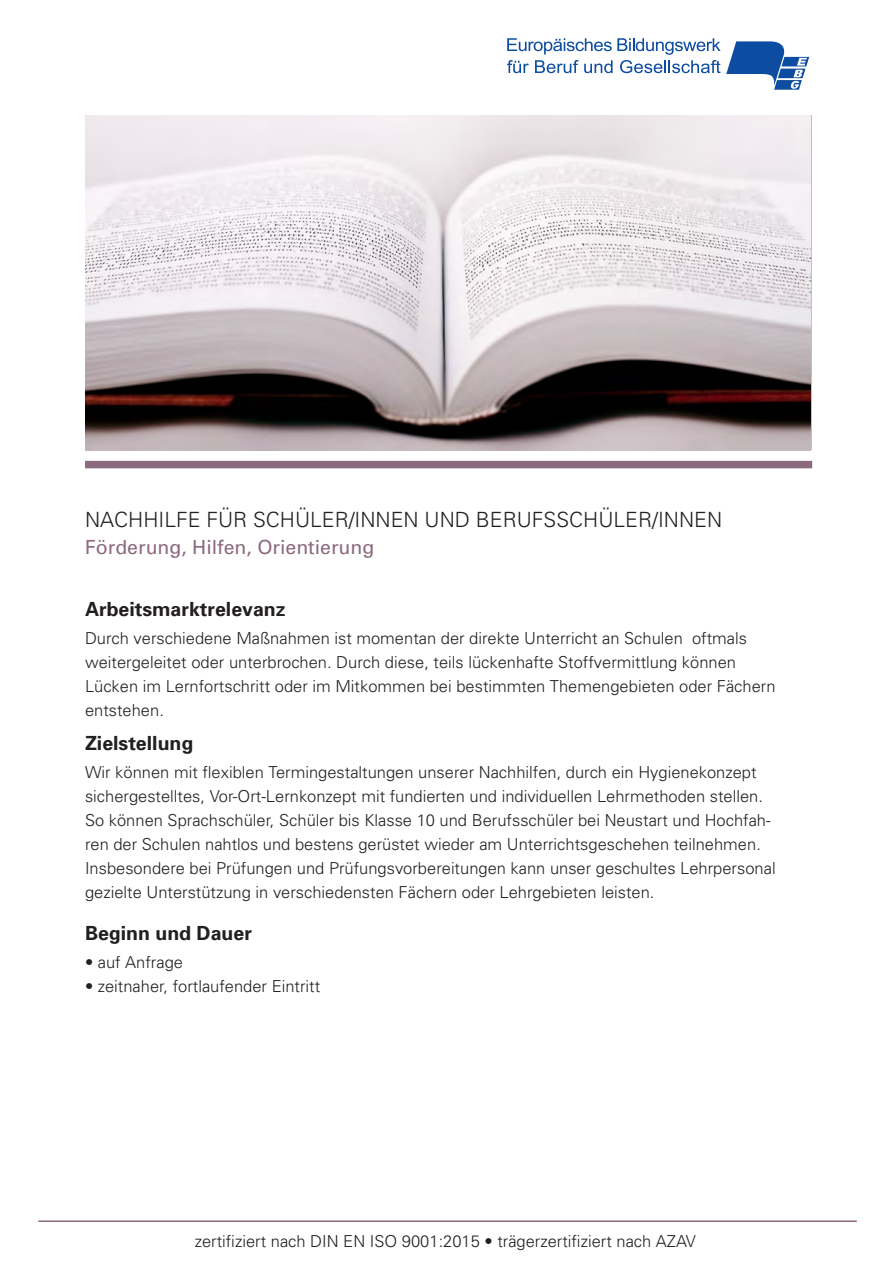
<style>
.page{position:relative;width:893px;height:1263px;background:#fff}
.page>*{position:absolute;margin:0;border:0;box-sizing:border-box;transform-origin:0 0}
.t1{font:300 21px "Univers";color:#231f20}
.überschrift{font:700 19.5px "Univers";color:#231f20}
.t2{font:19.5px "Univers";color:#8d697f}
.fließtext{font:300 16.5px/24px "Univers";color:#231f20}
</style>
<div class="page">
<svg style="left:507px;top:38px;width:302px;height:52px"></svg>
<hr style="left:38px;top:1220px;width:819px;height:2px;background:#8d697f">
<div style="left:85px;top:461px;width:727px;height:7px;background:#8d697f"></div>
<img style="left:86px;top:116px;width:724px;height:334px">
<p class="t1" style="left:85px;top:507px;width:639px">NACHHILFE FÜR SCHÜLER/INNEN UND BERUFSSCHÜLER/INNEN</p>
<p class="t2" style="left:85px;top:535px;width:291px">Förderung, Hilfen, Orientierung</p>
<p class="überschrift" style="left:85px;top:596px;width:202px">Arbeitsmarktrelevanz</p>
<p class="fließtext" style="left:85px;top:625px;width:692px">Durch verschiedene Maßnahmen ist momentan der direkte Unterricht an Schulen oftmals weitergeleitet oder unterbrochen. Durch diese, teils lückenhafte Stoffvermittlung können Lücken im Lernfortschritt oder im Mitkommen bei bestimmten Themengebieten oder Fächern entstehen.</p>
<p class="überschrift" style="left:85px;top:730px;width:110px">Zielstellung</p>
<p class="fließtext" style="left:85px;top:760px;width:692px">Wir können mit flexiblen Termingestaltungen unserer Nachhilfen, durch ein Hygienekonzept sichergestelltes, Vor-Ort-Lernkonzept mit fundierten und individuellen Lehrmethoden stellen.<br>So können Sprachschüler, Schüler bis Klasse 10 und Berufsschüler bei Neustart und Hochfah&shy;ren der Schulen nahtlos und bestens gerüstet wieder am Unterrichtsgeschehen teilnehmen.<br>Insbesondere bei Prüfungen und Prüfungsvorbereitungen kann unser geschultes Lehrpersonal gezielte Unterstützung in verschiedensten Fächern oder Lehrgebieten leisten.</p>
<p class="überschrift" style="left:85px;top:920px;width:168px">Beginn und Dauer</p>
<p class="fließtext" style="left:85px;top:950px;width:100px">• auf Anfrage</p>
<p class="fließtext" style="left:85px;top:974px;width:237px">• zeitnaher, fortlaufender Eintritt</p>
<p class="fließtext" style="left:195px;top:1228px;width:503px">zertifiziert nach DIN EN ISO 9001:2015 • trägerzertifiziert nach AZAV</p>
</div>
